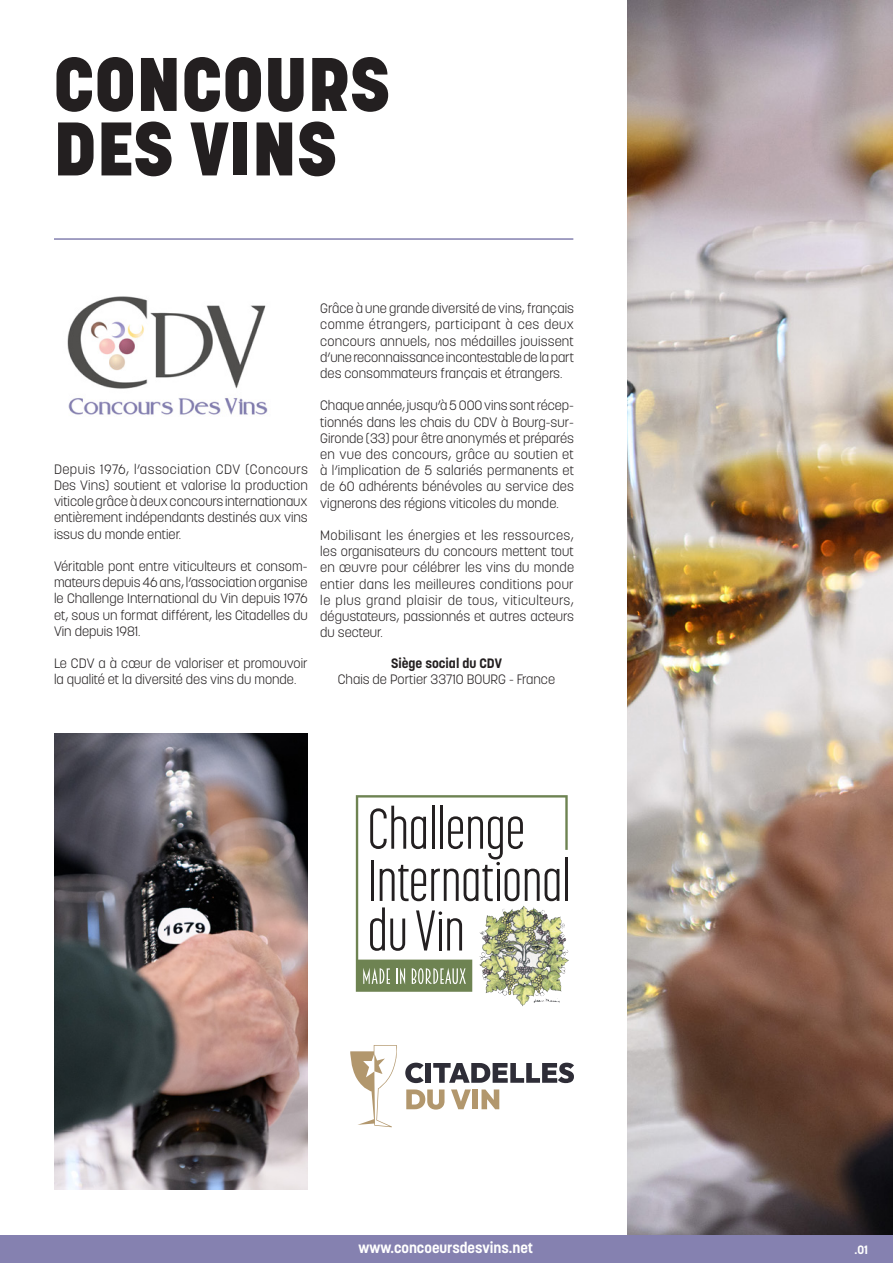
<style>
.page{position:relative;width:893px;height:1263px;background:#fff}
.page>*{position:absolute;margin:0;border:0;box-sizing:border-box;transform-origin:0 0}
.t1{font:800 75px "Korolev";color:#231f20}
.t2{font:700 15px "Korolev";color:#fff}
.t3{font:300 13.5px/16.2px "Korolev";color:#231f20;text-align:justify}
.t4{font:700 13.5px "Korolev";color:#231f20}
.t5{font:700 12px "Korolev";color:#fff}
</style>
<div class="page">
<img style="left:54px;top:733px;width:254px;height:456px">
<img style="left:67px;top:296px;width:201px;height:119px">
<img style="left:627px;top:0;width:266px;height:1235px">
<div style="left:0;top:1235px;width:893px;height:28px;background:#8581b0"></div>
<img style="left:534px;top:998px;width:26px;height:5px">
<svg style="left:356px;top:795px;width:212px;height:197px"></svg>
<svg style="left:350px;top:1045px;width:47px;height:82px"></svg>
<svg style="left:405px;top:1063px;width:19px;height:20px"></svg>
<div style="left:426px;top:1063px;width:5px;height:20px;background:#2e2d37"></div>
<svg style="left:433px;top:1063px;width:141px;height:20px"></svg>
<svg style="left:406px;top:1089px;width:38px;height:20px"></svg>
<svg style="left:451px;top:1089px;width:20px;height:20px"></svg>
<div style="left:473px;top:1089px;width:5px;height:20px;background:#b2976d"></div>
<svg style="left:481px;top:1089px;width:18px;height:20px"></svg>
<hr style="left:54px;top:238px;width:519px;height:2px;background:#8581b0">
<p class="t1" style="left:53px;top:37px;width:338px">CONCOURS</p>
<p class="t1" style="left:53px;top:102px;width:285px">DES VINS</p>
<p class="t3" style="left:54px;top:461px;width:255px">Depuis 1976, l’association CDV (Concours Des Vins) soutient et valorise la production viticole grâce à deux concours internationaux entièrement indépendants destinés aux vins issus du monde entier.</p>
<p class="t3" style="left:54px;top:558px;width:255px">Véritable pont entre viticulteurs et consom&shy;mateurs depuis 46 ans, l’association organise le Challenge International du Vin depuis 1976 et, sous un format différent, les Citadelles du Vin depuis 1981.</p>
<p class="t3" style="left:54px;top:655px;width:255px">Le CDV a à cœur de valoriser et promouvoir la qualité et la diversité des vins du monde.</p>
<p class="t3" style="left:320px;top:300px;width:255px">Grâce à une grande diversité de vins, français comme étrangers, participant à ces deux concours annuels, nos médailles jouissent d’une reconnaissance incontestable de la part des consommateurs français et étrangers.</p>
<p class="t3" style="left:320px;top:398px;width:255px">Chaque année, jusqu’à 5 000 vins sont récep&shy;tionnés dans les chais du CDV à Bourg-sur-Gironde (33) pour être anonymés et préparés en vue des concours, grâce au soutien et à l’implication de 5 salariés permanents et de 60 adhérents bénévoles au service des vignerons des régions viticoles du monde.</p>
<p class="t3" style="left:320px;top:527px;width:255px">Mobilisant les énergies et les ressources, les organisateurs du concours mettent tout en œuvre pour célébrer les vins du monde entier dans les meilleures conditions pour le plus grand plaisir de tous, viticulteurs, dégustateurs, passionnés et autres acteurs du secteur.</p>
<p class="t4" style="left:391px;top:655px;width:112px">Siège social du CDV</p>
<p class="t3" style="left:338px;top:671px;width:219px">Chais de Portier 33710 BOURG - France</p>
<p class="t2" style="left:358px;top:1238px;width:176px">www.concoeursdesvins.net</p>
<p class="t5" style="left:854px;top:1242px;width:15px">.01</p>
</div>
